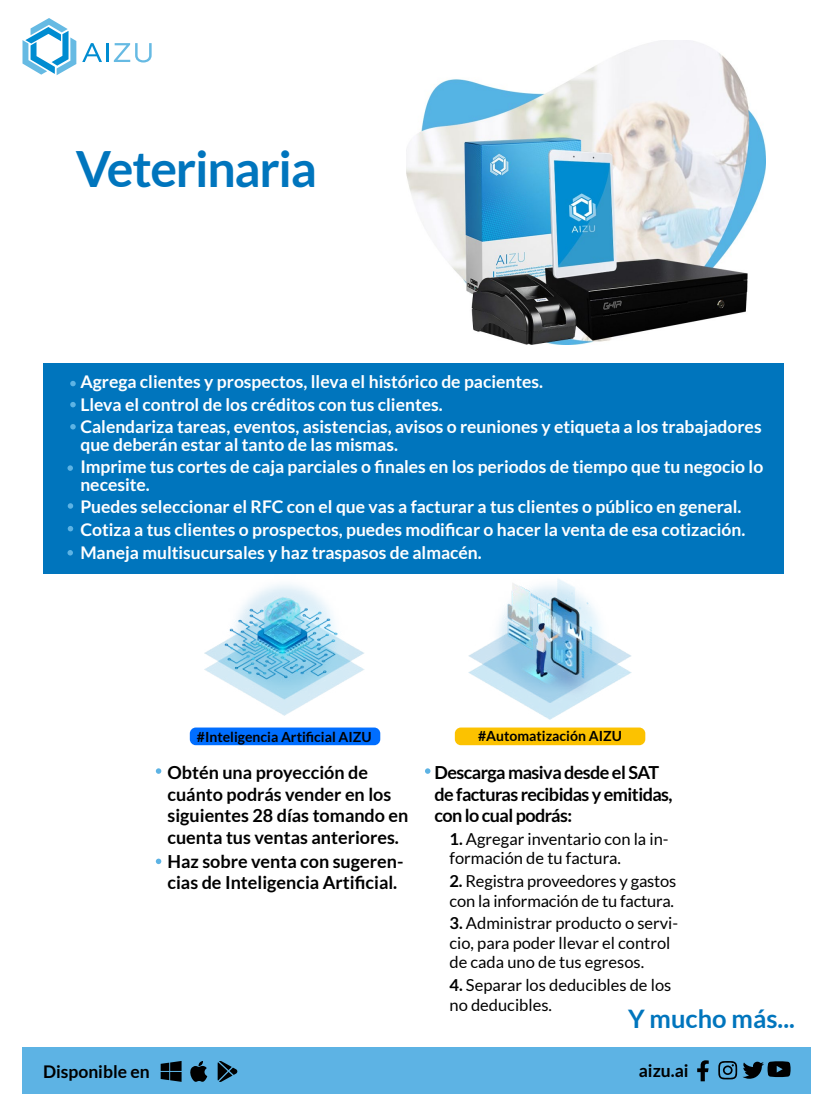
<style>
.page{position:relative;width:834px;height:1112px;background:#fff}
.page>*{position:absolute;margin:0;border:0;box-sizing:border-box;transform-origin:0 0}
.t1{font:700 50px "Lato";letter-spacing:-.025em;color:#0075bd}
.t2{font:700 25.5px "Lato";color:#0075bd}
.t3{font:700 18px/21.5px "Lato";color:#000}
.t4{font:700 18px/21.6px "Lato";letter-spacing:-.03em;color:#000}
.t5{font:700 17.5px/22.5px "Lato";color:#fff}
.t6{font:700 17.5px "Lato";color:#000}
.t7{font:16.5px/19.8px "Lato";color:#000}
.t8{font:700 14px "Lato";color:#000}
.s1{font-weight:700}
</style>
<div class="page">
<svg style="left:22px;top:18px;width:54px;height:57px"></svg>
<svg style="left:82px;top:43px;width:20px;height:19px"></svg>
<hr style="left:106px;top:43px;width:3px;height:19px;background:#008cd1">
<svg style="left:114px;top:43px;width:38px;height:20px"></svg>
<div style="left:23px;top:1047px;width:788px;height:47px;background:#5db3e4"></div>
<svg style="left:161px;top:1061px;width:21px;height:21px"></svg>
<svg style="left:190px;top:1061px;width:17px;height:21px"></svg>
<svg style="left:218px;top:1061px;width:19px;height:21px"></svg>
<svg style="left:697px;top:1060px;width:12px;height:21px"></svg>
<svg style="left:718px;top:1061px;width:19px;height:18px"></svg>
<svg style="left:743px;top:1061px;width:48px;height:18px"></svg>
<div style="left:43px;top:364px;width:740px;height:210px;background:#0075bd"></div>
<svg style="left:70px;top:381px;width:6px;height:5px"></svg>
<svg style="left:70px;top:424px;width:6px;height:6px"></svg>
<img style="left:204px;top:584px;width:160px;height:131px">
<img style="left:469px;top:579px;width:163px;height:140px">
<div style="left:190px;top:728px;width:190px;height:17px;background:#006eff;border-radius:6px"></div>
<div style="left:455px;top:728px;width:190px;height:17px;background:#fcc200;border-radius:6px"></div>
<svg style="left:156px;top:768px;width:5px;height:6px"></svg>
<svg style="left:425px;top:768px;width:5px;height:6px"></svg>
<svg style="left:67px;top:465px;width:6px;height:6px"></svg>
<svg style="left:68px;top:503px;width:5px;height:6px"></svg>
<svg style="left:70px;top:402px;width:6px;height:5px"></svg>
<svg style="left:68px;top:526px;width:5px;height:5px"></svg>
<svg style="left:67px;top:550px;width:6px;height:6px"></svg>
<svg style="left:156px;top:859px;width:5px;height:5px"></svg>
<img style="left:406px;top:40px;width:360px;height:305px">
<h1 class="t1" style="left:76px;top:140px;width:243px">Veterinaria</h1>
<p class="t5" style="left:80px;top:371px;width:683px">Agrega clientes y prospectos, lleva el histórico de pacientes.<br>Lleva el control de los créditos con tus clientes.<br>Calendariza tareas, eventos, asistencias, avisos o reuniones y etiqueta a los trabajadores</p>
<p class="t5" style="left:80px;top:433px;width:684px">que deberán estar al tanto de las mismas.<br>Imprime tus cortes de caja parciales o finales en los periodos de tiempo que tu negocio lo</p>
<p class="t5" style="left:80px;top:473px;width:667px;line-height:22.6px">necesite.<br>Puedes seleccionar el RFC con el que vas a facturar a tus clientes o público en general.<br>Cotiza a tus clientes o prospectos, puedes modificar o hacer la venta de esa cotización.<br>Maneja multisucursales y haz traspasos de almacén.</p>
<p class="t8" style="left:197px;top:729px;width:176px">#Inteligencia Artificial AIZU</p>
<p class="t8" style="left:478px;top:728px;width:145px">#Automatización AIZU</p>
<p class="t4" style="left:435px;top:761px;width:240px">Descarga masiva desde el SAT de facturas recibidas y emitidas, con lo cual podrás:</p>
<p class="t7" style="left:450px;top:829px;width:221px"><span class="s1">1.</span> Agregar inventario con la in&shy;formación de tu factura.</p>
<p class="t7" style="left:450px;top:871px;width:228px"><span class="s1">2.</span> Registra proveedores y gastos con la información de tu factura.</p>
<p class="t7" style="left:450px;top:913px;width:230px"><span class="s1">3.</span> Administrar producto o servi&shy;cio, para poder llevar el control de cada uno de tus egresos.</p>
<p class="t7" style="left:450px;top:975px;width:223px"><span class="s1">4.</span> Separar los deducibles de los no deducibles.</p>
<p class="t3" style="left:168px;top:762px;width:242px">Obtén una proyección de cuánto podrás vender en los siguientes 28 días tomando en cuenta tus ventas anteriores.</p>
<p class="t3" style="left:168px;top:850px;width:238px">Haz sobre venta con sugeren&shy;cias de Inteligencia Artificial.</p>
<h2 class="t2" style="left:628px;top:1005px;width:168px">Y mucho más...</h2>
<p class="t6" style="left:43px;top:1062px;width:108px">Disponible en</p>
<p class="t6" style="left:639px;top:1060px;width:51px">aizu.ai</p>
</div>
